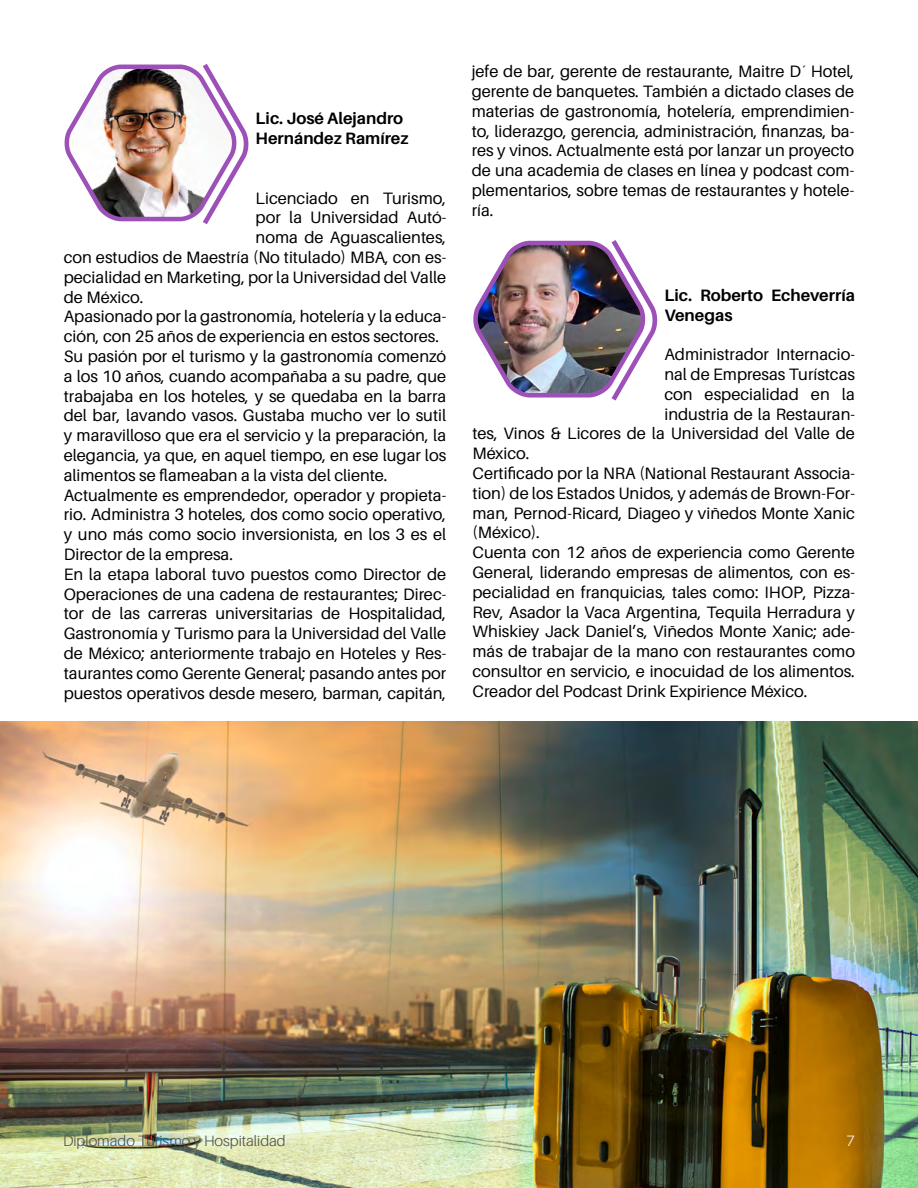
<style>
.page{position:relative;width:918px;height:1188px;background:#fff}
.page>*{position:absolute;margin:0;border:0;box-sizing:border-box;transform-origin:0 0}
.t1{font:16.5px/19.8px "Aileron";color:#000;text-align:justify}
.t2{font:700 16.5px/19.8px "Aileron";color:#000}
.t3{font:300 15px "Aileron";color:#4d4d4d}
.t4{font:300 15px "Aileron";color:#fff}
</style>
<div class="page">
<img style="left:0;top:721px;width:918px;height:467px">
<img style="left:64px;top:64px;width:185px;height:161px">
<img style="left:473px;top:240px;width:185px;height:161px">
<p class="t2" style="left:256px;top:109px;width:155px">Lic. José Alejandro<br>Hernández Ramírez</p>
<p class="t1" style="left:256px;top:188px;width:192px">Licenciado en Turismo,</p>
<p class="t1" style="left:256px;top:208px;width:192px">por la Universidad Autó-</p>
<p class="t1" style="left:256px;top:228px;width:192px">noma de Aguascalientes,</p>
<p class="t1" style="left:64px;top:248px;width:384px">con estudios de Maestría (No titulado) MBA, con es-</p>
<p class="t1" style="left:64px;top:267px;width:384px">pecialidad en Marketing, por la Universidad del Valle</p>
<p class="t1" style="left:64px;top:287px;width:81px">de México.</p>
<p class="t1" style="left:64px;top:307px;width:384px">Apasionado por la gastronomía, hotelería y la educa-</p>
<p class="t1" style="left:64px;top:327px;width:377px">ción, con 25 años de experiencia en estos sectores.</p>
<p class="t1" style="left:64px;top:347px;width:384px">Su pasión por el turismo y la gastronomía comenzó</p>
<p class="t1" style="left:64px;top:366px;width:384px">a los 10 años, cuando acompañaba a su padre, que</p>
<p class="t1" style="left:64px;top:386px;width:384px">trabajaba en los hoteles, y se quedaba en la barra</p>
<p class="t1" style="left:64px;top:406px;width:384px">del bar, lavando vasos. Gustaba mucho ver lo sutil</p>
<p class="t1" style="left:64px;top:426px;width:384px">y maravilloso que era el servicio y la preparación, la</p>
<p class="t1" style="left:64px;top:446px;width:384px">elegancia, ya que, en aquel tiempo, en ese lugar los</p>
<p class="t1" style="left:64px;top:465px;width:325px">alimentos se flameaban a la vista del cliente.</p>
<p class="t1" style="left:64px;top:485px;width:384px">Actualmente es emprendedor, operador y propieta-</p>
<p class="t1" style="left:64px;top:505px;width:384px">rio. Administra 3 hoteles, dos como socio operativo,</p>
<p class="t1" style="left:64px;top:525px;width:384px">y uno más como socio inversionista, en los 3 es el</p>
<p class="t1" style="left:64px;top:545px;width:171px">Director de la empresa.</p>
<p class="t1" style="left:64px;top:564px;width:384px">En la etapa laboral tuvo puestos como Director de</p>
<p class="t1" style="left:64px;top:584px;width:384px">Operaciones de una cadena de restaurantes; Direc-</p>
<p class="t1" style="left:64px;top:604px;width:384px">tor de las carreras universitarias de Hospitalidad,</p>
<p class="t1" style="left:64px;top:624px;width:384px">Gastronomía y Turismo para la Universidad del Valle</p>
<p class="t1" style="left:64px;top:644px;width:384px">de México; anteriormente trabajo en Hoteles y Res-</p>
<p class="t1" style="left:64px;top:663px;width:384px">taurantes como Gerente General; pasando antes por</p>
<p class="t1" style="left:64px;top:683px;width:384px">puestos operativos desde mesero, barman, capitán,</p>
<p class="t1" style="left:472px;top:62px;width:384px">jefe de bar, gerente de restaurante, Maitre D´ Hotel, gerente de banquetes. También a dictado clases de materias de gastronomía, hotelería, emprendimien&shy;to, liderazgo, gerencia, administración, finanzas, ba&shy;res y vinos. Actualmente está por lanzar un proyecto de una academia de clases en línea y podcast com&shy;plementarios, sobre temas de restaurantes y hotele&shy;ría.</p>
<p class="t2" style="left:664px;top:285px;width:192px">Lic. Roberto Echeverría<br>Venegas</p>
<p class="t1" style="left:664px;top:345px;width:192px">Administrador Internacio-</p>
<p class="t1" style="left:664px;top:364px;width:192px">nal de Empresas Turístcas</p>
<p class="t1" style="left:664px;top:384px;width:192px">con especialidad en la</p>
<p class="t1" style="left:664px;top:404px;width:192px">industria de la Restauran-</p>
<p class="t1" style="left:473px;top:424px;width:384px">tes, Vinos &amp; Licores de la Universidad del Valle de</p>
<p class="t1" style="left:473px;top:444px;width:59px">México.</p>
<p class="t1" style="left:473px;top:463px;width:384px">Certificado por la NRA (National Restaurant Associa-</p>
<p class="t1" style="left:473px;top:483px;width:384px">tion) de los Estados Unidos, y además de Brown-For-</p>
<p class="t1" style="left:473px;top:503px;width:384px">man, Pernod-Ricard, Diageo y viñedos Monte Xanic</p>
<p class="t1" style="left:473px;top:523px;width:69px">(México).</p>
<p class="t1" style="left:473px;top:543px;width:384px">Cuenta con 12 años de experiencia como Gerente</p>
<p class="t1" style="left:473px;top:562px;width:384px">General, liderando empresas de alimentos, con es-</p>
<p class="t1" style="left:473px;top:582px;width:384px">pecialidad en franquicias, tales como: IHOP, Pizza-</p>
<p class="t1" style="left:473px;top:602px;width:384px">Rev, Asador la Vaca Argentina, Tequila Herradura y</p>
<p class="t1" style="left:473px;top:622px;width:384px">Whiskiey Jack Daniel’s, Viñedos Monte Xanic; ade-</p>
<p class="t1" style="left:473px;top:642px;width:384px">más de trabajar de la mano con restaurantes como</p>
<p class="t1" style="left:473px;top:661px;width:384px">consultor en servicio, e inocuidad de los alimentos.</p>
<p class="t1" style="left:473px;top:681px;width:337px">Creador del Podcast Drink Expirience México.</p>
<p class="t3" style="left:63px;top:1132px;width:224px">Diplomado Turismo y Hospitalidad</p>
<p class="t4" style="left:847px;top:1132px;width:10px">7</p>
</div>
